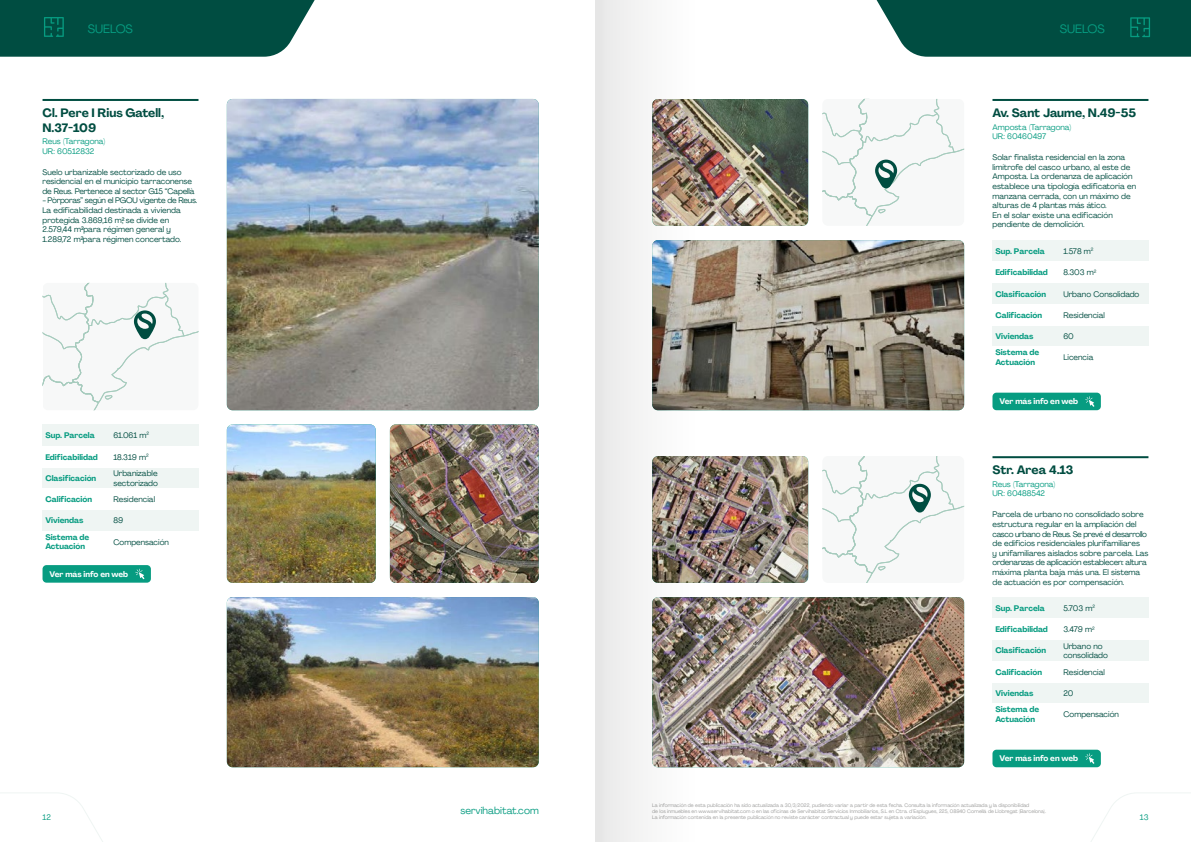
<style>
.page{position:relative;width:1191px;height:842px;background:#fff}
.page>*{position:absolute;margin:0;border:0;box-sizing:border-box;transform-origin:0 0}
.t1{font:700 12px/14.4px "Agrandir";color:#004d41}
.t2{font:12px "Agrandir";color:#079c81}
.t3{font:10px "Agrandir";color:#079c81}
.t4{font:8px/9.6px "Agrandir";color:#004d41}
.t5{font:700 8px/9.6px "Agrandir";color:#079c81}
.t6{font:8px/9.6px "Agrandir";color:#079c81}
.t7{font:700 8px "Agrandir";letter-spacing:-.005em;color:#fff}
.t8{font:5px/6px "Agrandir";color:#9d9d9c}
</style>
<div class="page">
<svg style="left:1091px;top:793px;width:43px;height:49px"></svg>
<svg style="left:876px;top:0;width:315px;height:57px;background:#0f584d"></svg>
<svg style="left:60px;top:793px;width:43px;height:49px"></svg>
<svg style="left:0;top:0;width:315px;height:57px;background:#0f584d"></svg>
<img style="left:694px;top:240px;width:270px;height:170px">
<img style="left:694px;top:99px;width:114px;height:127px">
<hr style="left:992px;top:99px;width:156px;height:2px;background:#004d41">
<div style="left:992px;top:393px;width:108px;height:17px;background:#079c81;border-radius:4px"></div>
<svg style="left:1085px;top:396px;width:9px;height:11px"></svg>
<div style="left:992px;top:240px;width:71px;height:21px;background:#eff5f3"></div>
<div style="left:992px;top:325px;width:71px;height:22px;background:#eff5f3"></div>
<div style="left:992px;top:283px;width:71px;height:21px;background:#eff5f3"></div>
<div style="left:1063px;top:240px;width:85px;height:21px;background:#eff5f3"></div>
<div style="left:1063px;top:325px;width:85px;height:22px;background:#eff5f3"></div>
<div style="left:1063px;top:283px;width:85px;height:21px;background:#eff5f3"></div>
<img style="left:694px;top:597px;width:270px;height:170px">
<hr style="left:992px;top:456px;width:156px;height:2px;background:#004d41">
<div style="left:992px;top:750px;width:108px;height:17px;background:#079c81;border-radius:4px"></div>
<svg style="left:1085px;top:753px;width:9px;height:11px"></svg>
<div style="left:992px;top:597px;width:71px;height:21px;background:#eff5f3"></div>
<div style="left:992px;top:682px;width:71px;height:21px;background:#eff5f3"></div>
<div style="left:992px;top:640px;width:71px;height:21px;background:#eff5f3"></div>
<div style="left:1063px;top:597px;width:85px;height:21px;background:#eff5f3"></div>
<div style="left:1063px;top:682px;width:85px;height:21px;background:#eff5f3"></div>
<div style="left:1063px;top:640px;width:85px;height:21px;background:#eff5f3"></div>
<img style="left:694px;top:456px;width:114px;height:127px">
<img style="left:227px;top:597px;width:312px;height:170px">
<img style="left:227px;top:424px;width:149px;height:159px">
<img style="left:390px;top:424px;width:149px;height:159px">
<img style="left:227px;top:99px;width:312px;height:311px">
<div style="left:43px;top:565px;width:108px;height:18px;background:#079c81;border-radius:4px"></div>
<svg style="left:135px;top:569px;width:9px;height:10px"></svg>
<hr style="left:43px;top:99px;width:155px;height:2px;background:#004d41">
<div style="left:43px;top:424px;width:70px;height:22px;background:#eff5f3"></div>
<div style="left:43px;top:510px;width:70px;height:21px;background:#eff5f3"></div>
<div style="left:43px;top:467px;width:70px;height:21px;background:#eff5f3"></div>
<div style="left:113px;top:424px;width:85px;height:22px;background:#eff5f3"></div>
<div style="left:113px;top:510px;width:85px;height:21px;background:#eff5f3"></div>
<div style="left:113px;top:467px;width:85px;height:21px;background:#eff5f3"></div>
<svg style="left:822px;top:456px;width:142px;height:127px"></svg>
<svg style="left:822px;top:99px;width:142px;height:127px"></svg>
<svg style="left:43px;top:283px;width:155px;height:127px"></svg>
<img style="left:595px;top:0;width:99px;height:842px">
<h1 class="t2" style="left:88px;top:22px;width:47px">SUELOS</h1>
<h1 class="t1" style="left:43px;top:106px;width:123px">Cl. Pere I Rius Gatell,<br>N.37-109</h1>
<p class="t6" style="left:43px;top:136px;width:64px">Reus (Tarragona)<br>UR: 60512832</p>
<p class="t4" style="left:43px;top:167px;width:153px">Suelo urbanizable sectorizado de uso residencial en el municipio tarraconense de Reus. Pertenece al sector G15 “Capellà</p>
<p class="t4" style="left:43px;top:196px;width:156px">- Pòrporas” según el PGOU vigente de Reus.<br>La edificabilidad destinada a vivienda protegida 3.869,16 m², se divide en 2.579,44 m² para régimen general y 1.289,72 m² para régimen concertado.</p>
<p class="t5" style="left:45px;top:430px;width:51px">Sup. Parcela</p>
<p class="t4" style="left:113px;top:430px;width:37px">61.061 m<sup>2</sup></p>
<p class="t5" style="left:45px;top:452px;width:54px">Edificabilidad</p>
<p class="t4" style="left:113px;top:452px;width:37px">18.319 m<sup>2</sup></p>
<p class="t5" style="left:45px;top:473px;width:52px">Clasificación</p>
<p class="t4" style="left:113px;top:468px;width:46px">Urbanizable sectorizado</p>
<p class="t5" style="left:45px;top:494px;width:48px">Calificación</p>
<p class="t4" style="left:113px;top:494px;width:43px">Residencial</p>
<p class="t5" style="left:45px;top:516px;width:39px">Viviendas</p>
<p class="t4" style="left:113px;top:516px;width:11px">89</p>
<p class="t5" style="left:45px;top:532px;width:45px">Sistema de<br>Actuación</p>
<p class="t4" style="left:113px;top:537px;width:57px">Compensación</p>
<p class="t7" style="left:50px;top:569px;width:80px">Ver más info en web</p>
<p class="t6" style="left:43px;top:813px;width:10px">12</p>
<p class="t3" style="left:460px;top:804px;width:80px">servihabitat.com</p>
<h1 class="t2" style="left:1059px;top:22px;width:47px">SUELOS</h1>
<h1 class="t1" style="left:992px;top:106px;width:145px">Av. Sant Jaume, N.49-55</h1>
<p class="t6" style="left:992px;top:122px;width:80px">Amposta (Tarragona)<br>UR: 60460497</p>
<p class="t4" style="left:992px;top:152px;width:145px">Solar finalista residencial en la zona limítrofe del casco urbano, al este de Amposta. La ordenanza de aplicación establece una tipología edificatoria en manzana cerrada, con un máximo de alturas de 4 plantas más ático.<br>En el solar existe una edificación pendiente de demolición.</p>
<p class="t5" style="left:995px;top:246px;width:51px">Sup. Parcela</p>
<p class="t4" style="left:1063px;top:246px;width:32px">1.578 m<sup>2</sup></p>
<p class="t5" style="left:995px;top:268px;width:54px">Edificabilidad</p>
<p class="t4" style="left:1063px;top:268px;width:34px">8.303 m<sup>2</sup></p>
<p class="t5" style="left:995px;top:289px;width:52px">Clasificación</p>
<p class="t4" style="left:1063px;top:289px;width:77px">Urbano Consolidado</p>
<p class="t5" style="left:995px;top:310px;width:48px">Calificación</p>
<p class="t4" style="left:1063px;top:310px;width:43px">Residencial</p>
<p class="t5" style="left:995px;top:331px;width:39px">Viviendas</p>
<p class="t4" style="left:1063px;top:331px;width:12px">60</p>
<p class="t5" style="left:995px;top:348px;width:45px">Sistema de<br>Actuación</p>
<p class="t4" style="left:1063px;top:353px;width:32px">Licencia</p>
<p class="t7" style="left:999px;top:396px;width:80px">Ver más info en web</p>
<h1 class="t1" style="left:992px;top:463px;width:83px">Str. Area 4.13</h1>
<p class="t6" style="left:992px;top:479px;width:64px">Reus (Tarragona)<br>UR: 60488542</p>
<p class="t4" style="left:992px;top:510px;width:157px">Parcela de urbano no consolidado sobre estructura regular en la ampliación del casco urbano de Reus. Se prevé el desarrollo de edificios residenciales plurifamiliares<br>y unifamiliares aislados sobre parcela. Las ordenanzas de aplicación establecen: altura máxima planta baja más una. El sistema de actuación es por compensación.</p>
<p class="t5" style="left:995px;top:603px;width:51px">Sup. Parcela</p>
<p class="t4" style="left:1063px;top:603px;width:33px">5.703 m<sup>2</sup></p>
<p class="t5" style="left:995px;top:624px;width:54px">Edificabilidad</p>
<p class="t4" style="left:1063px;top:624px;width:33px">3.479 m<sup>2</sup></p>
<p class="t5" style="left:995px;top:646px;width:52px">Clasificación</p>
<p class="t4" style="left:1063px;top:641px;width:46px">Urbano no consolidado</p>
<p class="t5" style="left:995px;top:667px;width:48px">Calificación</p>
<p class="t4" style="left:1063px;top:667px;width:43px">Residencial</p>
<p class="t5" style="left:995px;top:688px;width:39px">Viviendas</p>
<p class="t4" style="left:1063px;top:688px;width:12px">20</p>
<p class="t5" style="left:995px;top:705px;width:45px">Sistema de<br>Actuación</p>
<p class="t4" style="left:1063px;top:709px;width:57px">Compensación</p>
<p class="t7" style="left:999px;top:753px;width:80px">Ver más info en web</p>
<p class="t8" style="left:652px;top:802px;width:395px">La información de esta publicación ha sido actualizada a 30/3/2022, pudiendo variar a partir de esta fecha. Consulta la información actualizada y la disponibilidad<br>de los inmuebles en www.servihabitat.com o en las oficinas de Servihabitat Servicios Inmobiliarios, S.L en Ctra. d’Esplugues, 225, 08940 Cornellá de Llobregat (Barcelona).<br>La información contenida en la presente publicación no reviste carácter contractual y puede estar sujeta a variación.</p>
<p class="t6" style="left:1139px;top:813px;width:10px">13</p>
</div>
